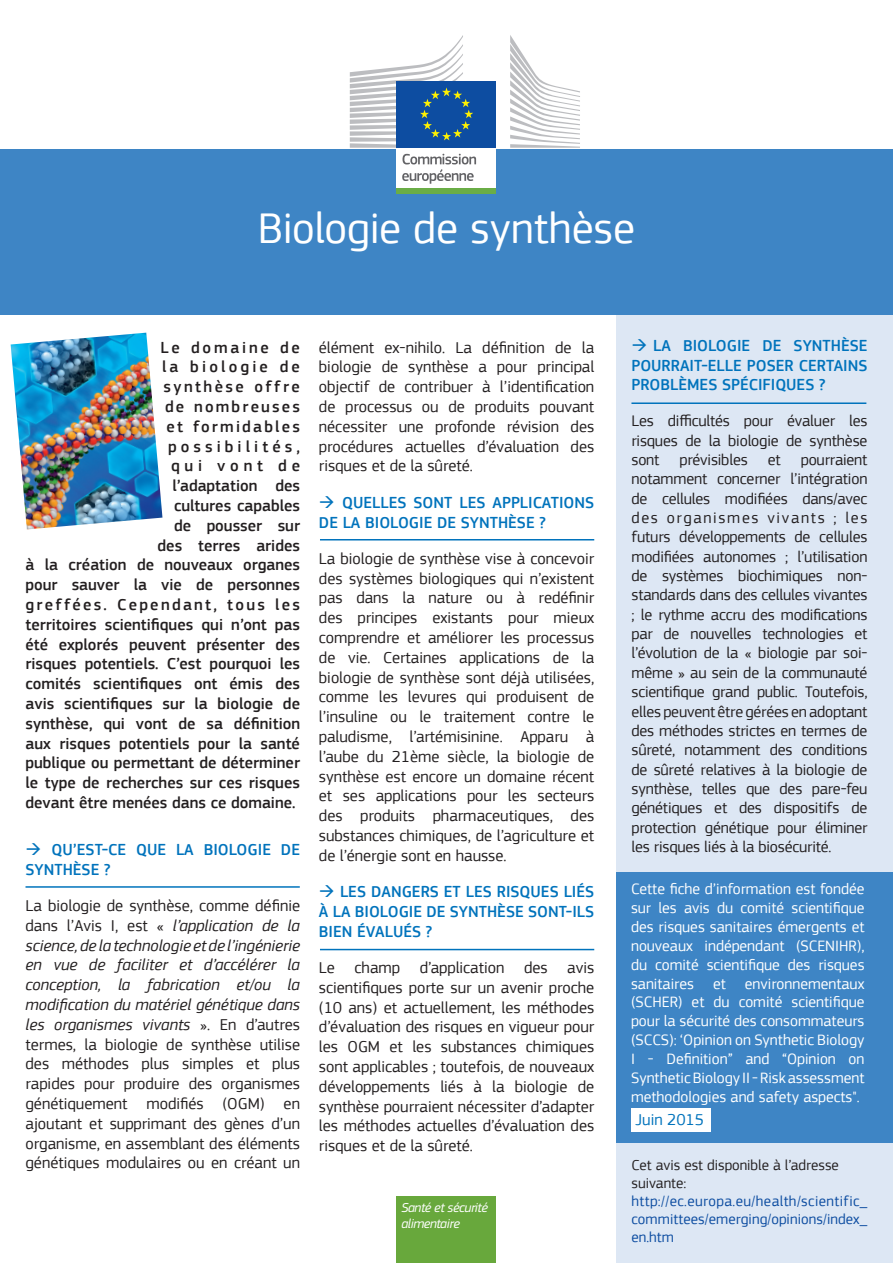
<style>
.page{position:relative;width:893px;height:1263px;background:#fff}
.page>*{position:absolute;margin:0;border:0;box-sizing:border-box;transform-origin:0 0}
.t1{font:45px "EC Square Sans Pro";letter-spacing:-.005em;color:#fff}
.t2{font:16.5px/19.8px "EC Square Sans Pro";color:#231f20;text-align:justify}
.t3{font:500 16.5px/19.8px "EC Square Sans Pro";color:#231f20;text-align:right}
.t4{font:500 16.5px/19.8px "EC Square Sans Pro";color:#0073bc}
.t5{font:16.5px "EC Square Sans Pro";color:#0073bc}
.t6{font:16.2px/19.4px "EC Square Sans Pro";letter-spacing:-.01em;color:#231f20;text-align:justify}
.t7{font:15.75px/18.9px "EC Square Sans Pro";color:#fff;text-align:justify}
.t8{font:15px/18px "EC Square Sans Pro";letter-spacing:.005em;color:#0d4da1;text-align:justify}
.t9{font:15px/18px "EC Square Sans Pro";color:#231f20}
.t10{font:italic 13.5px/16.2px "PF Square Sans Pro";letter-spacing:-.03em;color:#fff}
.s1{font-style:italic}
</style>
<div class="page">
<div style="left:617px;top:297px;width:276px;height:966px;background:#dde7f4"></div>
<div style="left:0;top:149px;width:893px;height:166px;background:#3e85c5"></div>
<div style="left:397px;top:1196px;width:99px;height:67px;background:#68a83c"></div>
<div style="left:397px;top:146px;width:99px;height:44px;background:#fff"></div>
<div style="left:397px;top:81px;width:99px;height:67px;background:#0d4da1"></div>
<svg style="left:350px;top:35px;width:123px;height:113px"></svg>
<div style="left:397px;top:189px;width:99px;height:5px;background:#6aad46"></div>
<svg style="left:510px;top:35px;width:70px;height:113px"></svg>
<svg style="left:402px;top:154px;width:74px;height:30px"></svg>
<div style="left:617px;top:873px;width:276px;height:270px;background:#3e85c5"></div>
<img style="left:11px;top:333px;width:151px;height:196px">
<hr style="left:631px;top:402px;width:235px;height:2px;background:#0073bc">
<div style="left:631px;top:1108px;width:80px;height:23px;background:#fff"></div>
<hr style="left:320px;top:539px;width:274px;height:1px;background:#0073bc">
<hr style="left:26px;top:886px;width:274px;height:2px;background:#0073bc">
<hr style="left:320px;top:949px;width:274px;height:1px;background:#0073bc">
<h1 class="t1" style="left:258px;top:201px;width:379px">Biologie de synthèse</h1>
<p class="t3" style="left:26px;top:338px;width:276px">Le domaine de<br>la biologie de<br>synthèse offre<br>de nombreuses<br>et formidables<br>possibilités,<br>qui vont de<br>l’adaptation des<br>cultures capables<br>de pousser sur<br>des terres arides<br>à la création de nouveaux organes pour sauver la vie de personnes greffées. Cependant, tous les territoires scientifiques qui n’ont pas été explorés peuvent présenter des risques potentiels. C’est pourquoi les comités scientifiques ont émis des avis scientifiques sur la biologie de synthèse, qui vont de sa définition aux risques potentiels pour la santé publique ou permettant de déterminer le type de recherches sur ces risques devant être menées dans ce domaine.</p>
<p class="t4" style="left:26px;top:840px;width:276px">→ Qu’est-ce que la biologie de synthèse ?</p>
<p class="t2" style="left:26px;top:896px;width:276px">La biologie de synthèse, comme définie dans l’Avis I, est « <span class="s1">l’application de la science, de la technologie et de l’ingénierie en vue de faciliter et d’accélérer la conception, la fabrication et/ou la modification du matériel génétique dans les organismes vivants</span> ». En d’autres termes, la biologie de synthèse utilise des méthodes plus simples et plus rapides pour produire des organismes génétiquement modifiés (OGM) en ajoutant et supprimant des gènes d’un organisme, en assemblant des éléments génétiques modulaires ou en créant un</p>
<p class="t2" style="left:319px;top:337px;width:277px">élément ex-nihilo. La définition de la biologie de synthèse a pour principal objectif de contribuer à l’identification de processus ou de produits pouvant nécessiter une profonde révision des procédures actuelles d’évaluation des risques et de la sûreté.</p>
<p class="t4" style="left:319px;top:493px;width:277px">→ Quelles sont les applications de la biologie de synthèse ?</p>
<p class="t2" style="left:319px;top:549px;width:277px">La biologie de synthèse vise à concevoir des systèmes biologiques qui n’existent pas dans la nature ou à redéfinir des principes existants pour mieux comprendre et améliorer les processus de vie. Certaines applications de la biologie de synthèse sont déjà utilisées, comme les levures qui produisent de l’insuline ou le traitement contre le paludisme, l’artémisinine. Apparu à l’aube du 21ème siècle, la biologie de synthèse est encore un domaine récent et ses applications pour les secteurs des produits pharmaceutiques, des substances chimiques, de l’agriculture et de l’énergie sont en hausse.</p>
<p class="t4" style="left:319px;top:882px;width:277px;text-align:justify">→ Les dangers et les risques liés à la biologie de synthèse sont-ils bien évalués ?</p>
<p class="t2" style="left:319px;top:958px;width:277px">Le champ d’application des avis scientifiques porte sur un avenir proche (10 ans) et actuellement, les méthodes d’évaluation des risques en vigueur pour les OGM et les substances chimiques sont applicables ; toutefois, de nouveaux développements liés à la biologie de synthèse pourraient nécessiter d’adapter les méthodes actuelles d’évaluation des risques et de la sûreté.</p>
<p class="t10" style="left:401px;top:1199px;width:88px">Santé et sécurité alimentaire</p>
<p class="t4" style="left:631px;top:336px;width:237px;text-align:justify">→ La biologie de synthèse pourrait-elle poser certains problèmes spécifiques ?</p>
<p class="t6" style="left:631px;top:411px;width:238px">Les difficultés pour évaluer les risques de la biologie de synthèse sont prévisibles et pourraient notamment concerner l’intégration de cellules modifiées dans/avec des organismes vivants ; les futurs développements de cellules modifiées autonomes ; l’utilisation de systèmes biochimiques non&shy;standards dans des cellules vivantes ; le rythme accru des modifications par de nouvelles technologies et l’évolution de la « biologie par soi&shy;même » au sein de la communauté scientifique grand public. Toutefois, elles peuvent être gérées en adoptant des méthodes strictes en termes de sûreté, notamment des conditions de sûreté relatives à la biologie de synthèse, telles que des pare-feu génétiques et des dispositifs de protection génétique pour éliminer les risques liés à la biosécurité.</p>
<p class="t7" style="left:631px;top:879px;width:235px">Cette fiche d’information est fondée sur les avis du comité scientifique des risques sanitaires émergents et nouveaux indépendant (SCENIHR), du comité scientifique des risques sanitaires et environnementaux (SCHER) et du comité scientifique pour la sécurité des consommateurs (SCCS): ‘Opinion on Synthetic Biology I - Definition” and “Opinion on Synthetic Biology II - Risk assessment methodologies and safety aspects".</p>
<p class="t5" style="left:635px;top:1110px;width:70px">Juin 2015</p>
<p class="t9" style="left:631px;top:1156px;width:209px">Cet avis est disponible à l’adresse suivante:</p>
<p class="t8" style="left:631px;top:1192px;width:237px">http://ec.europa.eu/health/scientific_ committees/emerging/opinions/index_ en.htm</p>
</div>
